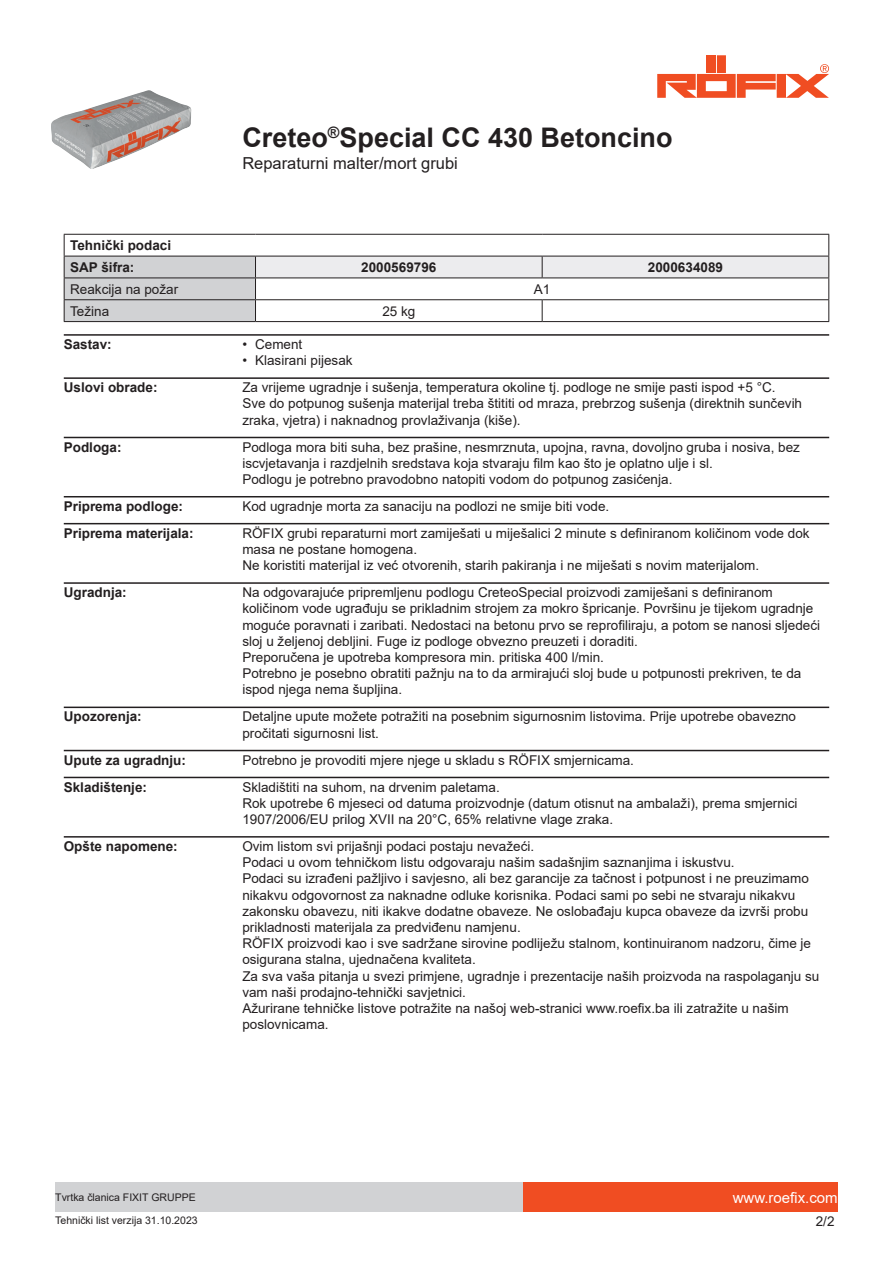
<style>
.page{position:relative;width:893px;height:1263px;background:#fff}
.page>*{position:absolute;margin:0;border:0;box-sizing:border-box;transform-origin:0 0}
.t1{font:700 27px "Arial";color:#231f20}
.t2{font:16.5px "Arial";color:#231f20}
.t3{font:15px "Arial";color:#fff}
.t4{font:13.5px/16.2px "Arial";color:#231f20}
.t5{font:700 13.5px/21.9px "Arial";color:#231f20}
.t6{font:10.5px "Arial";color:#231f20}
</style>
<div class="page">
<img style="left:51px;top:90px;width:140px;height:79px">
<div style="left:717px;top:55px;width:9px;height:18px;background:#f04d22"></div>
<div style="left:707px;top:55px;width:9px;height:18px;background:#f04d22"></div>
<svg style="left:657px;top:64px;width:172px;height:34px"></svg>
<div style="left:523px;top:1182px;width:315px;height:30px;background:#f04d22"></div>
<div style="left:55px;top:1182px;width:468px;height:30px;background:#d1d2d4"></div>
<hr style="left:64px;top:234px;width:191px;height:1px;background:#231f20">
<hr style="left:255px;top:234px;width:287px;height:1px;background:#231f20">
<hr style="left:542px;top:234px;width:287px;height:1px;background:#231f20">
<svg style="left:64px;top:235px;width:765px;height:86px"></svg>
<hr style="left:64px;top:321px;width:191px;height:1px;background:#231f20">
<hr style="left:255px;top:321px;width:287px;height:1px;background:#231f20">
<hr style="left:542px;top:321px;width:287px;height:1px;background:#231f20">
<hr style="left:64px;top:334px;width:765px;height:2px;background:#231f20">
<hr style="left:64px;top:377px;width:765px;height:2px;background:#231f20">
<hr style="left:64px;top:437px;width:765px;height:1px;background:#231f20">
<hr style="left:64px;top:496px;width:765px;height:1px;background:#231f20">
<hr style="left:64px;top:523px;width:765px;height:1px;background:#231f20">
<hr style="left:64px;top:582px;width:765px;height:2px;background:#231f20">
<hr style="left:64px;top:707px;width:765px;height:1px;background:#231f20">
<hr style="left:64px;top:750px;width:765px;height:1px;background:#231f20">
<hr style="left:64px;top:777px;width:765px;height:1px;background:#231f20">
<hr style="left:64px;top:836px;width:765px;height:1px;background:#231f20">
<p class="t5" style="left:70px;top:235px;width:103px">Tehnički podaci<br>SAP šifra:</p>
<h1 class="t1" style="left:242px;top:119px;width:432px">Creteo<sup>®</sup>Special CC 430 Betoncino</h1>
<p class="t2" style="left:242px;top:152px;width:217px">Reparaturni malter/mort grubi</p>
<p class="t5" style="left:361px;top:256px;width:77px">2000569796</p>
<p class="t5" style="left:648px;top:256px;width:77px">2000634089</p>
<p class="t4" style="left:70px;top:281px;width:110px">Reakcija na požar</p>
<p class="t4" style="left:534px;top:281px;width:18px">A1</p>
<p class="t4" style="left:70px;top:303px;width:41px">Težina</p>
<p class="t4" style="left:382px;top:303px;width:35px">25 kg</p>
<p class="t5" style="left:64px;top:333px;width:50px">Sastav:</p>
<p class="t4" style="left:242px;top:336px;width:62px">• Cement</p>
<p class="t4" style="left:242px;top:352px;width:112px">• Klasirani pijesak</p>
<p class="t5" style="left:64px;top:377px;width:95px">Uslovi obrade:</p>
<p class="t4" style="left:242px;top:379px;width:561px">Za vrijeme ugradnje i sušenja, temperatura okoline tj. podloge ne smije pasti ispod +5 °C.<br>Sve do potpunog sušenja materijal treba štititi od mraza, prebrzog sušenja (direktnih sunčevih zraka, vjetra) i naknadnog provlaživanja (kiše).</p>
<p class="t5" style="left:64px;top:436px;width:59px">Podloga:</p>
<p class="t4" style="left:242px;top:439px;width:559px">Podloga mora biti suha, bez prašine, nesmrznuta, upojna, ravna, dovoljno gruba i nosiva, bez iscvjetavanja i razdjelnih sredstava koja stvaraju film kao što je oplatno ulje i sl.<br>Podlogu je potrebno pravodobno natopiti vodom do potpunog zasićenja.</p>
<p class="t5" style="left:64px;top:495px;width:121px">Priprema podloge:</p>
<p class="t4" style="left:242px;top:498px;width:368px">Kod ugradnje morta za sanaciju na podlozi ne smije biti vode.</p>
<p class="t5" style="left:64px;top:522px;width:131px">Priprema materijala:</p>
<p class="t4" style="left:242px;top:525px;width:569px">RÖFIX grubi reparaturni mort zamiješati u miješalici 2 minute s definiranom količinom vode dok masa ne postane homogena.<br>Ne koristiti materijal iz već otvorenih, starih pakiranja i ne miješati s novim materijalom.</p>
<p class="t5" style="left:64px;top:582px;width:65px">Ugradnja:</p>
<p class="t4" style="left:242px;top:584px;width:579px">Na odgovarajuće pripremljenu podlogu CreteoSpecial proizvodi zamiješani s definiranom količinom vode ugrađuju se prikladnim strojem za mokro špricanje. Površinu je tijekom ugradnje moguće poravnati i zaribati. Nedostaci na betonu prvo se reprofiliraju, a potom se nanosi sljedeći sloj u željenoj debljini. Fuge iz podloge obvezno preuzeti i doraditi.<br>Preporučena je upotreba kompresora min. pritiska 400 l/min.<br>Potrebno je posebno obratiti pažnju na to da armirajući sloj bude u potpunosti prekriven, te da ispod njega nema šupljina.</p>
<p class="t5" style="left:64px;top:706px;width:80px">Upozorenja:</p>
<p class="t4" style="left:242px;top:708px;width:555px">Detaljne upute možete potražiti na posebnim sigurnosnim listovima. Prije upotrebe obavezno pročitati sigurnosni list.</p>
<p class="t5" style="left:64px;top:749px;width:124px">Upute za ugradnju:</p>
<p class="t4" style="left:242px;top:752px;width:393px">Potrebno je provoditi mjere njege u skladu s RÖFIX smjernicama.</p>
<p class="t5" style="left:64px;top:776px;width:85px">Skladištenje:</p>
<p class="t4" style="left:242px;top:779px;width:557px">Skladištiti na suhom, na drvenim paletama.<br>Rok upotrebe 6 mjeseci od datuma proizvodnje (datum otisnut na ambalaži), prema smjernici<br>1907/2006/EU prilog XVII na 20°C, 65% relativne vlage zraka.</p>
<p class="t5" style="left:64px;top:835px;width:116px">Opšte napomene:</p>
<p class="t4" style="left:242px;top:838px;width:579px">Ovim listom svi prijašnji podaci postaju nevažeći.<br>Podaci u ovom tehničkom listu odgovaraju našim sadašnjim saznanjima i iskustvu.<br>Podaci su izrađeni pažljivo i savjesno, ali bez garancije za tačnost i potpunost i ne preuzimamo nikakvu odgovornost za naknadne odluke korisnika. Podaci sami po sebi ne stvaraju nikakvu zakonsku obavezu, niti ikakve dodatne obaveze. Ne oslobađaju kupca obaveze da izvrši probu prikladnosti materijala za predviđenu namjenu.<br>RÖFIX proizvodi kao i sve sadržane sirovine podliježu stalnom, kontinuiranom nadzoru, čime je osigurana stalna, ujednačena kvaliteta.<br>Za sva vaša pitanja u svezi primjene, ugradnje i prezentacije naših proizvoda na raspolaganju su vam naši prodajno-tehnički savjetnici.<br>Ažurirane tehničke listove potražite na našoj web-stranici www.roefix.ba ili zatražite u našim poslovnicama.</p>
<p class="t6" style="left:55px;top:1190px;width:142px">Tvrtka članica FIXIT GRUPPE</p>
<p class="t3" style="left:733px;top:1187px;width:107px">www.roefix.com</p>
<p class="t6" style="left:55px;top:1213px;width:144px">Tehnički list verzija 31.10.2023</p>
<p class="t4" style="left:816px;top:1213px;width:20px">2/2</p>
</div>
